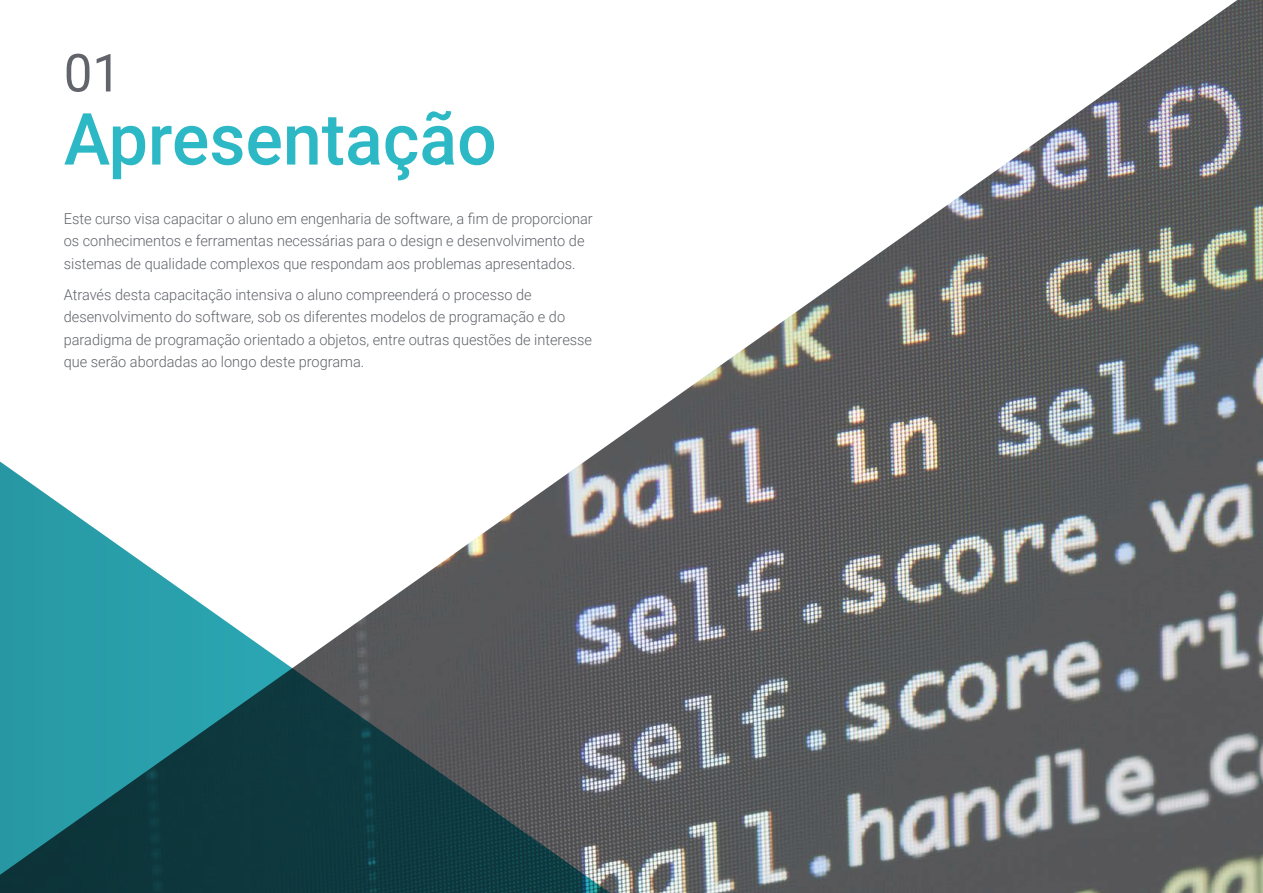
<style>
.page{position:relative;width:1263px;height:893px;background:#fff}
.page>*{position:absolute;margin:0;border:0;box-sizing:border-box;transform-origin:0 0}
.t1{font:500 72px "Roboto";color:#2db8c5}
.t2{font:52.5px "Roboto";color:#61646a}
.t3{font:300 15px/22.5px "Roboto";color:#61646a}
</style>
<div class="page">
<img style="left:606px;top:0;width:657px;height:893px">
<svg style="left:0;top:446px;width:640px;height:447px"></svg>
<h2 class="t2" style="left:64px;top:36px;width:59px">01</h2>
<h1 class="t1" style="left:64px;top:89px;width:435px">Apresentação</h1>
<p class="t3" style="left:64px;top:207px;width:530px">Este curso visa capacitar o aluno em engenharia de software, a fim de proporcionar os conhecimentos e ferramentas necessárias para o design e desenvolvimento de sistemas de qualidade complexos que respondam aos problemas apresentados.</p>
<p class="t3" style="left:64px;top:283px;width:530px">Através desta capacitação intensiva o aluno compreenderá o processo de desenvolvimento do software, sob os diferentes modelos de programação e do paradigma de programação orientado a objetos, entre outras questões de interesse que serão abordadas ao longo deste programa.</p>
</div>
